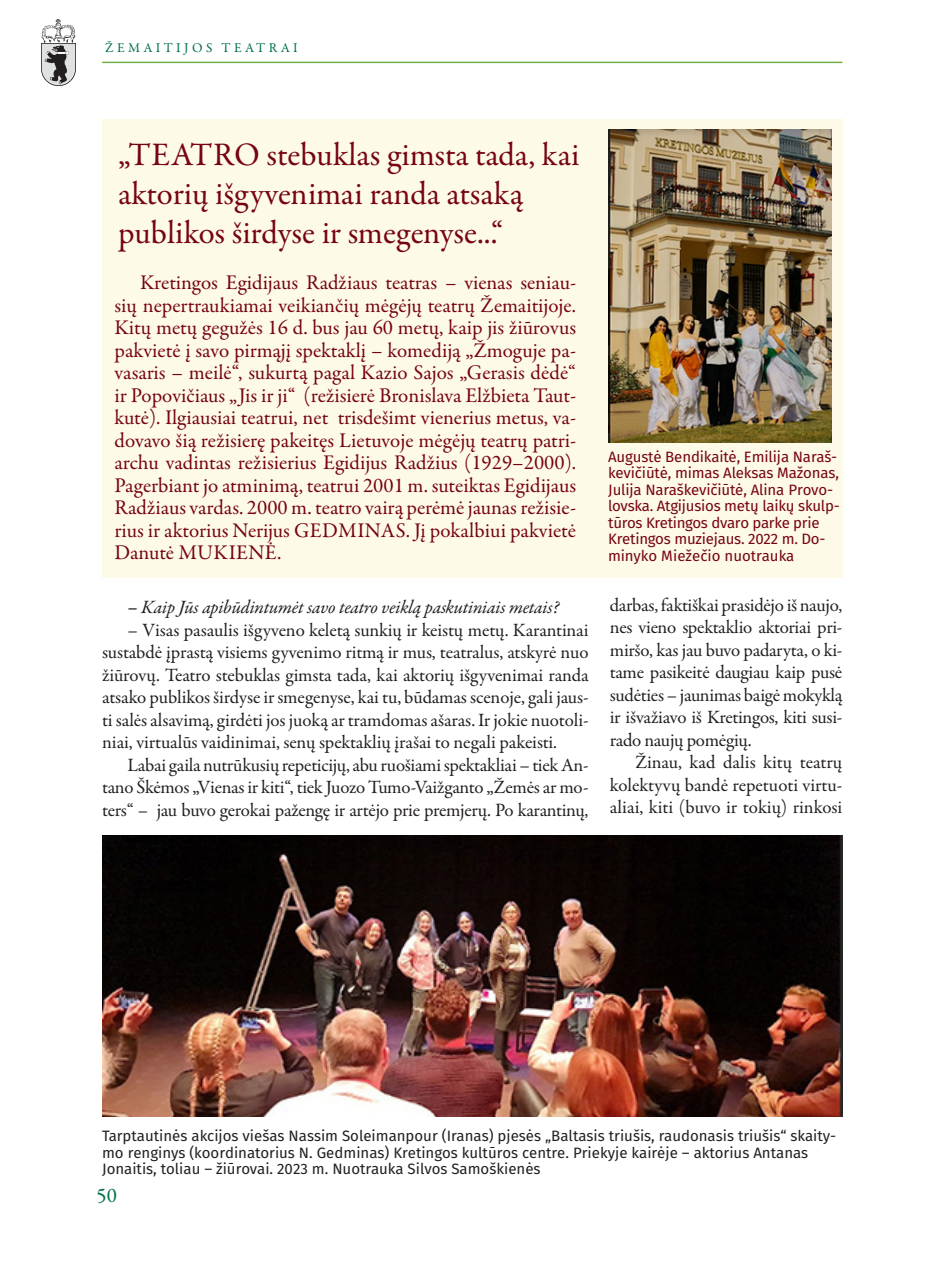
<style>
.page{position:relative;width:936px;height:1276px;background:#fff}
.page>*{position:absolute;margin:0;border:0;box-sizing:border-box;transform-origin:0 0}
.tekstas{font:33px "Garamond Premr Pro";color:#760313}
.tekstas-2{font:21px/22.5px "Garamond Premr Pro";color:#760313;text-align:justify}
.t1{font:21px "Garamond Premr Pro";color:#017045}
.tekstas-3{font:18.9px/22.5px "Garamond Premr Pro";letter-spacing:-.01em;color:#231f20;text-align:justify}
.tekstas-4{font:italic 18.9px "Garamond Premr Pro";letter-spacing:-.015em;color:#231f20}
.parašas{font:15px/16.5px "Fira Sans";color:#231f20}
.parašas-2{font:15px/16.5px "Fira Sans";letter-spacing:-.015em;color:#760313}
.t2{font:13.5px "Garamond Premr Pro";letter-spacing:.25em;color:#017045}
.s1{font-weight:600;font-style:normal}
</style>
<div class="page">
<img style="left:41px;top:19px;width:35px;height:67px">
<hr style="left:102px;top:62px;width:740px;height:1px;background:#6fb048">
<div style="left:102px;top:119px;width:740px;height:458px;background:#fdfae7"></div>
<img style="left:102px;top:836px;width:740px;height:280px">
<img style="left:608px;top:129px;width:223px;height:313px">
<p class="t2" style="left:105px;top:39px;width:194px">ŽEMAITIJOS TEATRAI</p>
<p class="tekstas" style="left:118px;top:135px;width:463px">„TEATRO stebuklas gimsta tada, kai</p>
<p class="tekstas" style="left:118px;top:174px;width:406px">aktorių išgyvenimai randa atsaką</p>
<p class="tekstas" style="left:118px;top:213px;width:387px">publikos širdyse ir smegenyse...“</p>
<p class="tekstas-2" style="left:114px;top:272px;width:463px;text-indent:26px">Kretingos Egidijaus Radžiaus teatras – vienas seniau&shy;sių nepertraukiamai veikiančių mėgėjų teatrų Žemaitijoje.<br>Kitų metų gegužės 16 d. bus jau 60 metų, kaip jis žiūrovus pakvietė į savo pirmąjį spektaklį – komediją „Žmoguje pa&shy;vasaris – meilė“, sukurtą pagal Kazio Sajos „Gerasis dėdė“ ir Popovičiaus „Jis ir ji“ (režisierė Bronislava Elžbieta Taut&shy;kutė). Ilgiausiai teatrui, net trisdešimt vienerius metus, va&shy;dovavo šią režisierę pakeitęs Lietuvoje mėgėjų teatrų patri&shy;archu vadintas režisierius Egidijus Radžius (1929–2000).<br>Pagerbiant jo atminimą, teatrui 2001 m. suteiktas Egidijaus Radžiaus vardas. 2000 m. teatro vairą perėmė jaunas režisie&shy;rius ir aktorius Nerijus GEDMINAS. Jį pokalbiui pakvietė Danutė MUKIENĖ.</p>
<p class="tekstas-4" style="left:128px;top:595px;width:433px"><span class="s1">–</span> Kaip Jūs apibūdintumėt savo teatro veiklą paskutiniais metais?</p>
<p class="tekstas-3" style="left:102px;top:619px;width:488px;text-indent:26px">– Visas pasaulis išgyveno keletą sunkių ir keistų metų. Karantinai sustabdė įprastą visiems gyvenimo ritmą ir mus, teatralus, atskyrė nuo žiūrovų. Teatro stebuklas gimsta tada, kai aktorių išgyvenimai randa atsako publikos širdyse ir smegenyse, kai tu, būdamas scenoje, gali jaus&shy;ti salės alsavimą, girdėti jos juoką ar tramdomas ašaras. Ir jokie nuotoli&shy;niai, virtualūs vaidinimai, senų spektaklių įrašai to negali pakeisti.</p>
<p class="tekstas-3" style="left:102px;top:754px;width:488px;text-indent:26px">Labai gaila nutrūkusių repeticijų, abu ruošiami spektakliai – tiek An&shy;tano Škėmos „Vienas ir kiti“, tiek Juozo Tumo-Vaižganto „Žemės ar mo&shy;ters“ – jau buvo gerokai pažengę ir artėjo prie premjerų. Po karantinų,</p>
<p class="parašas-2" style="left:608px;top:449px;width:230px">Augustė Bendikaitė, Emilija Naraš-</p>
<p class="parašas-2" style="left:608px;top:466px;width:232px">kevičiūtė, mimas Aleksas Mažonas,</p>
<p class="parašas-2" style="left:608px;top:482px;width:233px">Julija Naraškevičiūtė, Alina Provo&shy;lovska. Atgijusios metų laikų skulp-</p>
<p class="parašas-2" style="left:608px;top:515px;width:219px">tūros Kretingos dvaro parke prie<br>Kretingos muziejaus. 2022 m. Do-</p>
<p class="parašas-2" style="left:608px;top:548px;width:188px">minyko Miežečio nuotrauka</p>
<p class="tekstas-3" style="left:609px;top:594px;width:234px">darbas, faktiškai prasidėjo iš naujo, nes vieno spektaklio aktoriai pri&shy;miršo, kas jau buvo padaryta, o ki&shy;tame pasikeitė daugiau kaip pusė sudėties – jaunimas baigė mokyklą ir išvažiavo iš Kretingos, kiti susi&shy;rado naujų pomėgių.</p>
<p class="tekstas-3" style="left:609px;top:751px;width:234px;text-indent:26px">Žinau, kad dalis kitų teatrų kolektyvų bandė repetuoti virtu&shy;aliai, kiti (buvo ir tokių) rinkosi</p>
<p class="parašas" style="left:102px;top:1128px;width:735px">Tarptautinės akcijos viešas Nassim Soleimanpour (Iranas) pjesės „Baltasis triušis, raudonasis triušis“ skaity&shy;mo renginys (koordinatorius N. Gedminas) Kretingos kultūros centre. Priekyje kairėje – aktorius Antanas<br>Jonaitis, toliau – žiūrovai. 2023 m. Nuotrauka Silvos Samoškienės</p>
<p class="t1" style="left:97px;top:1182px;width:22px">50</p>
</div>
